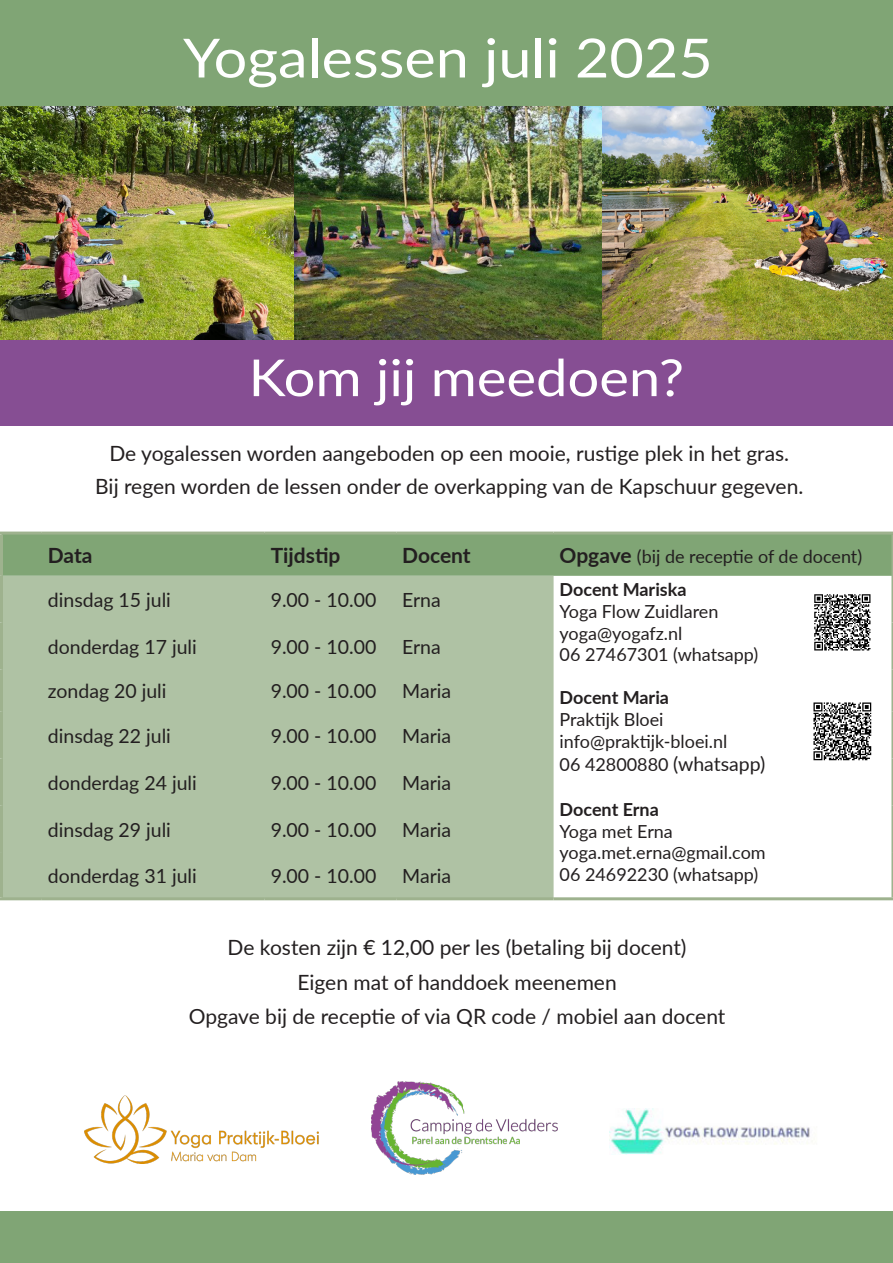
<style>
.page{position:relative;width:893px;height:1263px;background:#fff}
.page>*{position:absolute;margin:0;border:0;box-sizing:border-box;transform-origin:0 0}
.t1{font:54px "Lato";color:#fff;scale:1.1 1}
.t2{font:51px "Lato";color:#fff;scale:1.1 1}
.t3{font:21px "Lato";color:#231f20}
.t4{font:700 21px "Lato";color:#231f20}
.t5{font:19.5px "Lato";color:#231f20}
.t6{font:18px "Lato";color:#231f20}
.t7{font:700 18px "Lato";color:#231f20}
.s1{font-weight:700;font-size:21px}
.s2{font-size:19.5px}
</style>
<div class="page">
<div style="left:0;top:0;width:893px;height:106px;background:#80a575"></div>
<img style="left:0;top:106px;width:295px;height:234px">
<img style="left:601px;top:106px;width:292px;height:234px">
<img style="left:295px;top:106px;width:306px;height:234px">
<div style="left:0;top:340px;width:893px;height:85px;background:#864e93"></div>
<div style="left:0;top:1212px;width:893px;height:51px;background:#80a575"></div>
<img style="left:371px;top:1081px;width:186px;height:93px">
<img style="left:610px;top:1108px;width:200px;height:46px">
<img style="left:84px;top:1096px;width:235px;height:67px">
<div style="left:3px;top:534px;width:888px;height:42px;background:#80a575"></div>
<div style="left:3px;top:576px;width:551px;height:321px;background:#afc2a4"></div>
<hr style="left:0;top:531px;width:42px;height:3px;background:#9eb28e">
<hr style="left:0;top:534px;width:3px;height:42px;background:#9eb28e">
<hr style="left:42px;top:531px;width:223px;height:3px;background:#9eb28e">
<hr style="left:265px;top:531px;width:131px;height:3px;background:#9eb28e">
<hr style="left:396px;top:531px;width:158px;height:3px;background:#9eb28e">
<hr style="left:554px;top:531px;width:339px;height:3px;background:#9eb28e">
<hr style="left:891px;top:534px;width:2px;height:42px;background:#9eb28e">
<hr style="left:891px;top:576px;width:2px;height:47px;background:#9eb28e">
<hr style="left:891px;top:623px;width:2px;height:46px;background:#9eb28e">
<hr style="left:0;top:669px;width:3px;height:43px;background:#9eb28e">
<hr style="left:891px;top:669px;width:2px;height:43px;background:#9eb28e">
<hr style="left:0;top:712px;width:3px;height:46px;background:#9eb28e">
<hr style="left:891px;top:712px;width:2px;height:46px;background:#9eb28e">
<hr style="left:891px;top:758px;width:2px;height:47px;background:#9eb28e">
<hr style="left:891px;top:805px;width:2px;height:47px;background:#9eb28e">
<hr style="left:891px;top:852px;width:2px;height:45px;background:#9eb28e">
<hr style="left:554px;top:897px;width:339px;height:3px;background:#9eb28e">
<hr style="left:42px;top:897px;width:223px;height:3px;background:#9eb28e">
<hr style="left:0;top:758px;width:3px;height:47px;background:#9eb28e">
<hr style="left:0;top:805px;width:3px;height:47px;background:#9eb28e">
<hr style="left:0;top:852px;width:3px;height:45px;background:#9eb28e">
<hr style="left:0;top:897px;width:42px;height:3px;background:#9eb28e">
<hr style="left:265px;top:897px;width:131px;height:3px;background:#9eb28e">
<hr style="left:396px;top:897px;width:158px;height:3px;background:#9eb28e">
<hr style="left:0;top:576px;width:3px;height:47px;background:#9eb28e">
<hr style="left:0;top:623px;width:3px;height:46px;background:#9eb28e">
<img style="left:813px;top:702px;width:59px;height:59px">
<img style="left:814px;top:594px;width:57px;height:57px">
<p class="t1" style="left:183px;top:19px;width:483px">Yogalessen juli 2025</p>
<p class="t2" style="left:249px;top:341px;width:397px">Kom jij meedoen?</p>
<p class="t3" style="left:109px;top:439px;width:681px">De yogalessen worden aangeboden op een mooie, rustige plek in het gras.</p>
<p class="t3" style="left:95px;top:472px;width:710px">Bij regen worden de lessen onder de overkapping van de Kapschuur gegeven.</p>
<p class="t4" style="left:48px;top:540px;width:46px">Data</p>
<p class="t4" style="left:271px;top:540px;width:71px">Tijdstip</p>
<p class="t4" style="left:402px;top:540px;width:70px">Docent</p>
<p class="t6" style="left:560px;top:543px;width:304px"><span class="s1">Opgave</span> (bij de receptie of de docent)</p>
<p class="t5" style="left:48px;top:586px;width:125px">dinsdag 15 juli</p>
<p class="t5" style="left:271px;top:586px;width:107px">9.00 - 10.00</p>
<p class="t5" style="left:402px;top:586px;width:40px">Erna</p>
<p class="t7" style="left:560px;top:576px;width:128px">Docent Mariska</p>
<p class="t6" style="left:560px;top:598px;width:160px">Yoga Flow Zuidlaren</p>
<p class="t6" style="left:560px;top:620px;width:124px">yoga@yogafz.nl</p>
<p class="t6" style="left:560px;top:642px;width:200px">06 27467301 (whatsapp)</p>
<p class="t7" style="left:560px;top:684px;width:111px">Docent Maria</p>
<p class="t6" style="left:560px;top:706px;width:106px">Praktijk Bloei</p>
<p class="t6" style="left:560px;top:728px;width:169px">info@praktijk-bloei.nl</p>
<p class="t6" style="left:560px;top:751px;width:207px">06 42800880 <span class="s2">(whatsapp)</span></p>
<p class="t7" style="left:560px;top:796px;width:101px">Docent Erna</p>
<p class="t6" style="left:560px;top:818px;width:115px">Yoga met Erna</p>
<p class="t6" style="left:560px;top:840px;width:208px">yoga.met.erna@gmail.com</p>
<p class="t6" style="left:560px;top:861px;width:200px">06 24692230 (whatsapp)</p>
<p class="t5" style="left:48px;top:633px;width:150px">donderdag 17 juli</p>
<p class="t5" style="left:271px;top:633px;width:107px">9.00 - 10.00</p>
<p class="t5" style="left:402px;top:633px;width:40px">Erna</p>
<p class="t5" style="left:48px;top:677px;width:120px">zondag 20 juli</p>
<p class="t5" style="left:271px;top:677px;width:107px">9.00 - 10.00</p>
<p class="t5" style="left:402px;top:677px;width:50px">Maria</p>
<p class="t5" style="left:48px;top:722px;width:125px">dinsdag 22 juli</p>
<p class="t5" style="left:271px;top:722px;width:107px">9.00 - 10.00</p>
<p class="t5" style="left:402px;top:722px;width:50px">Maria</p>
<p class="t5" style="left:48px;top:769px;width:150px">donderdag 24 juli</p>
<p class="t5" style="left:271px;top:769px;width:107px">9.00 - 10.00</p>
<p class="t5" style="left:402px;top:769px;width:50px">Maria</p>
<p class="t5" style="left:48px;top:815px;width:125px">dinsdag 29 juli</p>
<p class="t5" style="left:271px;top:815px;width:107px">9.00 - 10.00</p>
<p class="t5" style="left:402px;top:815px;width:50px">Maria</p>
<p class="t5" style="left:48px;top:862px;width:150px">donderdag 31 juli</p>
<p class="t5" style="left:271px;top:862px;width:107px">9.00 - 10.00</p>
<p class="t5" style="left:402px;top:862px;width:50px">Maria</p>
<p class="t3" style="left:228px;top:932px;width:460px">De kosten zijn € 12,00 per les (betaling bij docent)</p>
<p class="t3" style="left:297px;top:967px;width:321px">Eigen mat of handdoek meenemen</p>
<p class="t3" style="left:189px;top:1001px;width:538px">Opgave bij de receptie of via QR code / mobiel aan docent</p>
</div>
